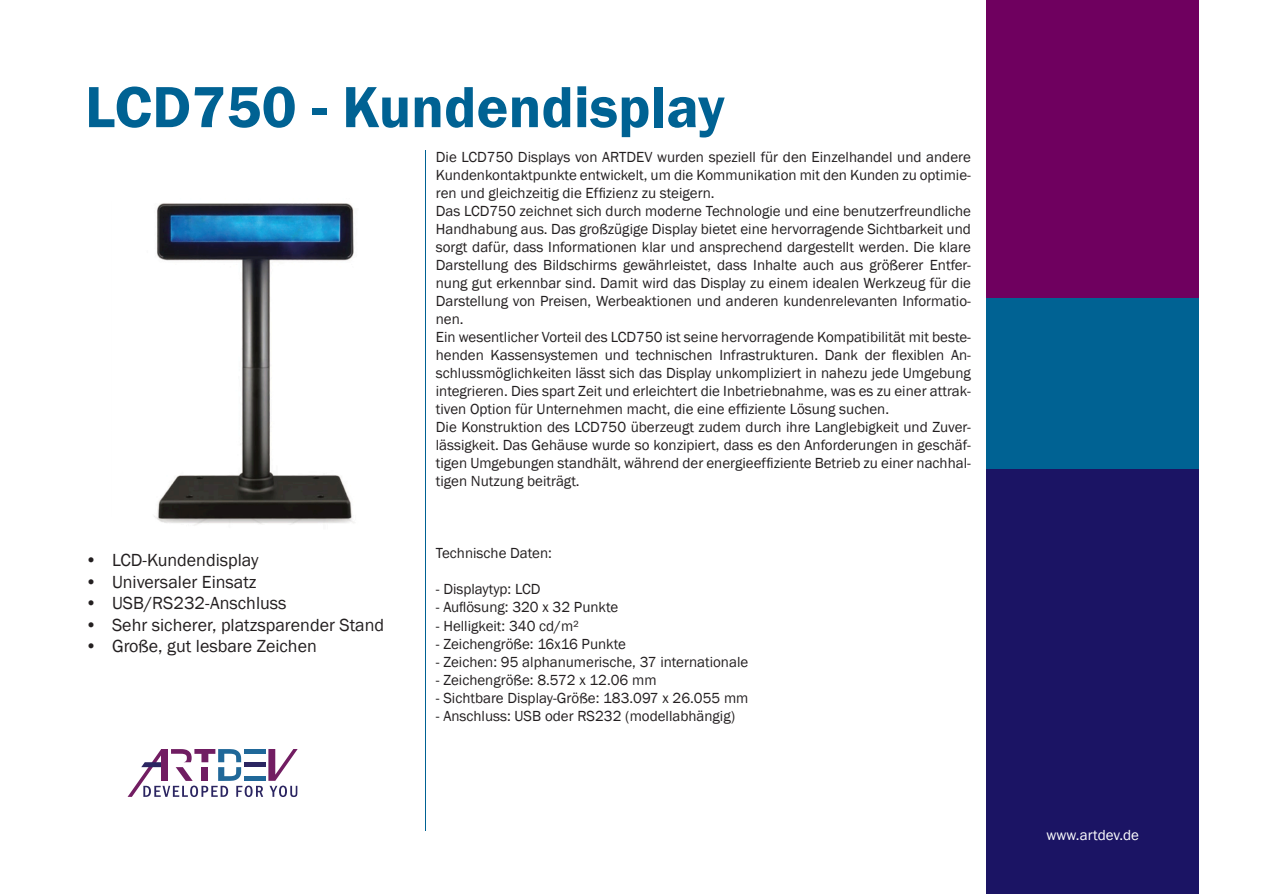
<style>
.page{position:relative;width:1263px;height:894px;background:#fff}
.page>*{position:absolute;margin:0;border:0;box-sizing:border-box;transform-origin:0 0}
.t1{font:600 60px "Franklin Gothic";color:#006293}
.t2{font:18px "Franklin Gothic";color:#231f20}
.t3{font:15px "Franklin Gothic";color:#231f20}
.t4{font:15px "Franklin Gothic";color:#fff}
</style>
<div class="page">
<div style="left:986px;top:0;width:213px;height:298px;background:#6f005f"></div>
<div style="left:986px;top:468px;width:213px;height:425px;background:#1b1464"></div>
<div style="left:986px;top:298px;width:213px;height:170px;background:#006293"></div>
<svg style="left:128px;top:749px;width:170px;height:47px"></svg>
<hr style="left:425px;top:150px;width:1px;height:680px;background:#006293">
<img style="left:154px;top:203px;width:200px;height:322px">
<p class="t1" style="left:85px;top:85px;width:641px">LCD750 - Kundendisplay</p>
<p class="t2" style="left:85px;top:553px;width:175px">• LCD-Kundendisplay</p>
<p class="t2" style="left:85px;top:574px;width:173px">• Universaler Einsatz</p>
<p class="t2" style="left:85px;top:596px;width:203px">• USB/RS232-Anschluss</p>
<p class="t2" style="left:85px;top:618px;width:301px">• Sehr sicherer, platzsparender Stand</p>
<p class="t2" style="left:85px;top:639px;width:233px">• Große, gut lesbare Zeichen</p>
<p class="t3" style="left:436px;top:151px;width:537px">Die LCD750 Displays von ARTDEV wurden speziell für den Einzelhandel und andere</p>
<p class="t3" style="left:436px;top:169px;width:537px">Kundenkontaktpunkte entwickelt, um die Kommunikation mit den Kunden zu optimie-</p>
<p class="t3" style="left:436px;top:187px;width:280px">ren und gleichzeitig die Effizienz zu steigern.</p>
<p class="t3" style="left:436px;top:205px;width:537px">Das LCD750 zeichnet sich durch moderne Technologie und eine benutzerfreundliche</p>
<p class="t3" style="left:436px;top:223px;width:537px">Handhabung aus. Das großzügige Display bietet eine hervorragende Sichtbarkeit und</p>
<p class="t3" style="left:436px;top:241px;width:537px">sorgt dafür, dass Informationen klar und ansprechend dargestellt werden. Die klare</p>
<p class="t3" style="left:436px;top:259px;width:537px">Darstellung des Bildschirms gewährleistet, dass Inhalte auch aus größerer Entfer-</p>
<p class="t3" style="left:436px;top:277px;width:537px">nung gut erkennbar sind. Damit wird das Display zu einem idealen Werkzeug für die</p>
<p class="t3" style="left:436px;top:295px;width:537px">Darstellung von Preisen, Werbeaktionen und anderen kundenrelevanten Informatio-</p>
<p class="t3" style="left:436px;top:313px;width:29px">nen.</p>
<p class="t3" style="left:436px;top:331px;width:537px">Ein wesentlicher Vorteil des LCD750 ist seine hervorragende Kompatibilität mit beste-</p>
<p class="t3" style="left:436px;top:349px;width:537px">henden Kassensystemen und technischen Infrastrukturen. Dank der flexiblen An-</p>
<p class="t3" style="left:436px;top:367px;width:537px">schlussmöglichkeiten lässt sich das Display unkompliziert in nahezu jede Umgebung</p>
<p class="t3" style="left:436px;top:385px;width:537px">integrieren. Dies spart Zeit und erleichtert die Inbetriebnahme, was es zu einer attrak-</p>
<p class="t3" style="left:436px;top:403px;width:455px">tiven Option für Unternehmen macht, die eine effiziente Lösung suchen.</p>
<p class="t3" style="left:436px;top:421px;width:537px">Die Konstruktion des LCD750 überzeugt zudem durch ihre Langlebigkeit und Zuver-</p>
<p class="t3" style="left:436px;top:439px;width:537px">lässigkeit. Das Gehäuse wurde so konzipiert, dass es den Anforderungen in geschäf-</p>
<p class="t3" style="left:436px;top:457px;width:537px">tigen Umgebungen standhält, während der energieeffiziente Betrieb zu einer nachhal-</p>
<p class="t3" style="left:436px;top:475px;width:145px">tigen Nutzung beiträgt.</p>
<p class="t3" style="left:436px;top:547px;width:118px">Technische Daten:</p>
<p class="t3" style="left:436px;top:583px;width:106px">- Displaytyp: LCD</p>
<p class="t3" style="left:436px;top:601px;width:184px">- Auflösung: 320 x 32 Punkte</p>
<p class="t3" style="left:436px;top:620px;width:145px">- Helligkeit: 340 cd/m²</p>
<p class="t3" style="left:436px;top:638px;width:192px">- Zeichengröße: 16x16 Punkte</p>
<p class="t3" style="left:436px;top:656px;width:314px">- Zeichen: 95 alphanumerische, 37 internationale</p>
<p class="t3" style="left:436px;top:674px;width:222px">- Zeichengröße: 8.572 x 12.06 mm</p>
<p class="t3" style="left:436px;top:692px;width:314px">- Sichtbare Display-Größe: 183.097 x 26.055 mm</p>
<p class="t3" style="left:436px;top:710px;width:301px">- Anschluss: USB oder RS232 (modellabhängig)</p>
<p class="t4" style="left:1047px;top:829px;width:94px">www.artdev.de</p>
</div>
